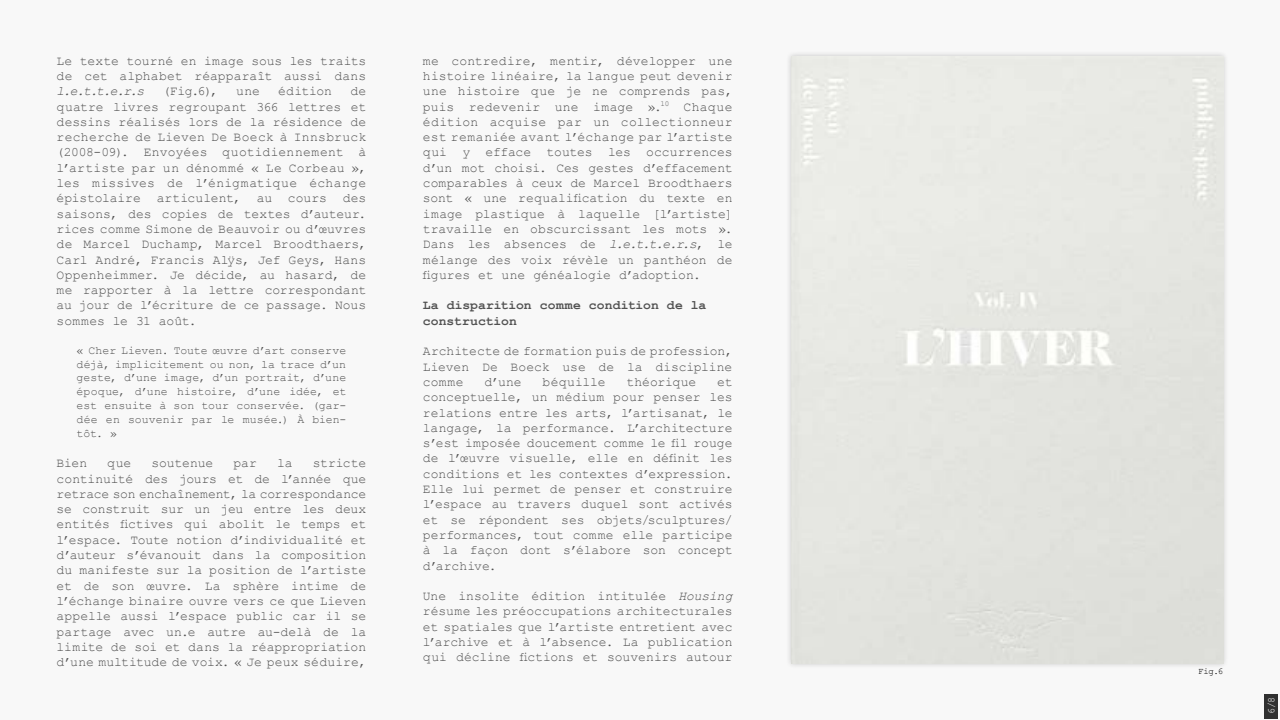
<style>
.page{position:relative;width:1280px;height:720px;background:#f8f8f8}
.page>*{position:absolute;margin:0;border:0;box-sizing:border-box;transform-origin:0 0}
.t1{font:13px/15.3px "Courier New";color:#525252;text-align:justify}
.t2{font:700 13px/15.3px "Courier New";letter-spacing:.01em;color:#525252}
.t3{font:italic 13px "Courier New";color:#525252}
.t4{font:11.5px/13.8px "Courier New";letter-spacing:.005em;color:#525252;text-align:justify}
.t5{font:10px "Courier New";color:#fff}
.t6{font:9px "Courier New";color:#000}
.s1{font-style:italic}
</style>
<div class="page">
<div style="left:1265px;top:694px;width:13px;height:24px;background:#303030"></div>
<div style="left:785px;top:51px;width:444px;height:618px;background:#000;opacity:.2"></div>
<div style="left:791px;top:57px;width:432px;height:606px;background:#e5e6e1"></div>
<p class="t1" style="left:57px;top:52px;width:311px">Le texte tourné en image sous les traits de cet alphabet réapparaît aussi dans</p>
<p class="t3" style="left:57px;top:82px;width:89px">l.e.t.t.e.r.s</p>
<p class="t1" style="left:163px;top:83px;width:57px">(Fig.6),</p>
<p class="t1" style="left:236px;top:83px;width:25px">une</p>
<p class="t1" style="left:278px;top:83px;width:55px">édition</p>
<p class="t1" style="left:57px;top:83px;width:311px;text-indent:294px">de quatre livres regroupant 366 lettres et dessins réalisés lors de la résidence de recherche de Lieven De Boeck à Innsbruck (2008-09). Envoyées quotidiennement à l’artiste par un dénommé « Le Corbeau », les missives de l’énigmatique échange épistolaire articulent, au cours des saisons, des copies de textes d’auteur. rices comme Simone de Beauvoir ou d’œuvres de Marcel Duchamp, Marcel Broodthaers, Carl André, Francis Alÿs, Jef Geys, Hans Oppenheimmer. Je décide, au hasard, de me rapporter à la lettre correspondant au jour de l’écriture de ce passage. Nous sommes le 31 août.</p>
<p class="t4" style="left:77px;top:343px;width:271px">« Cher Lieven. Toute œuvre d’art conserve déjà, implicitement ou non, la trace d’un geste, d’une image, d’un portrait, d’une époque, d’une histoire, d’une idée, et est ensuite à son tour conservée. (gar&shy;dée en souvenir par le musée.) À bien&shy;tôt. »</p>
<p class="t1" style="left:57px;top:455px;width:32px">Bien</p>
<p class="t1" style="left:107px;top:455px;width:26px">que</p>
<p class="t1" style="left:151px;top:455px;width:63px">soutenue</p>
<p class="t1" style="left:233px;top:455px;width:25px">par</p>
<p class="t1" style="left:277px;top:455px;width:17px">la</p>
<p class="t1" style="left:57px;top:455px;width:311px;text-indent:256px">stricte continuité des jours et de l’année que retrace son enchaînement, la correspondance se construit sur un jeu entre les deux entités fictives qui abolit le temps et l’espace. Toute notion d’individualité et d’auteur s’évanouit dans la composition du manifeste sur la position de l’artiste et de son œuvre. La sphère intime de l’échange binaire ouvre vers ce que Lieven appelle aussi l’espace public car il se partage avec un.e autre au-delà de la limite de soi et dans la réappropriation d’une multitude de voix. « Je peux séduire,</p>
<p class="t1" style="left:423px;top:53px;width:311px">me contredire, mentir, développer une histoire linéaire, la langue peut devenir une histoire que je ne comprends pas, puis redevenir une image ».<sup>10</sup> Chaque édition acquise par un collectionneur est remaniée avant l’échange par l’artiste qui y efface toutes les occurrences d’un mot choisi. Ces gestes d’effacement comparables à ceux de Marcel Broodthaers sont « une requalification du texte en image plastique à laquelle [l’artiste] travaille en obscurcissant les mots ».<br>Dans les absences de <span class="s1">l.e.t.t.e.r.s</span>, le mélange des voix révèle un panthéon de figures et une généalogie d’adoption.</p>
<p class="t2" style="left:423px;top:297px;width:285px">La disparition comme condition de la construction</p>
<p class="t1" style="left:423px;top:343px;width:311px">Architecte de formation puis de profession, Lieven De Boeck use de la discipline comme</p>
<p class="t1" style="left:484px;top:374px;width:39px">d’une</p>
<p class="t1" style="left:543px;top:374px;width:64px">béquille</p>
<p class="t1" style="left:626px;top:374px;width:72px">théorique</p>
<p class="t1" style="left:423px;top:374px;width:311px;text-indent:294px">et conceptuelle, un médium pour penser les relations entre les arts, l’artisanat, le langage, la performance. L’architecture s’est imposée doucement comme le fil rouge de l’œuvre visuelle, elle en définit les conditions et les contextes d’expression.<br>Elle lui permet de penser et construire l’espace au travers duquel sont activés et se répondent ses objets/sculptures/ performances, tout comme elle participe à la façon dont s’élabore son concept d’archive.</p>
<p class="t1" style="left:423px;top:588px;width:311px">Une insolite édition intitulée <span class="s1">Housing </span>résume les préoccupations architecturales et spatiales que l’artiste entretient avec l’archive et à l’absence. La publication qui décline fictions et souvenirs autour</p>
<p class="t6" style="left:1198px;top:665px;width:27px">Fig.6</p>
<p class="t5" style="left:1265px;top:714px;width:18px;rotate:-90deg">6/8</p>
</div>
